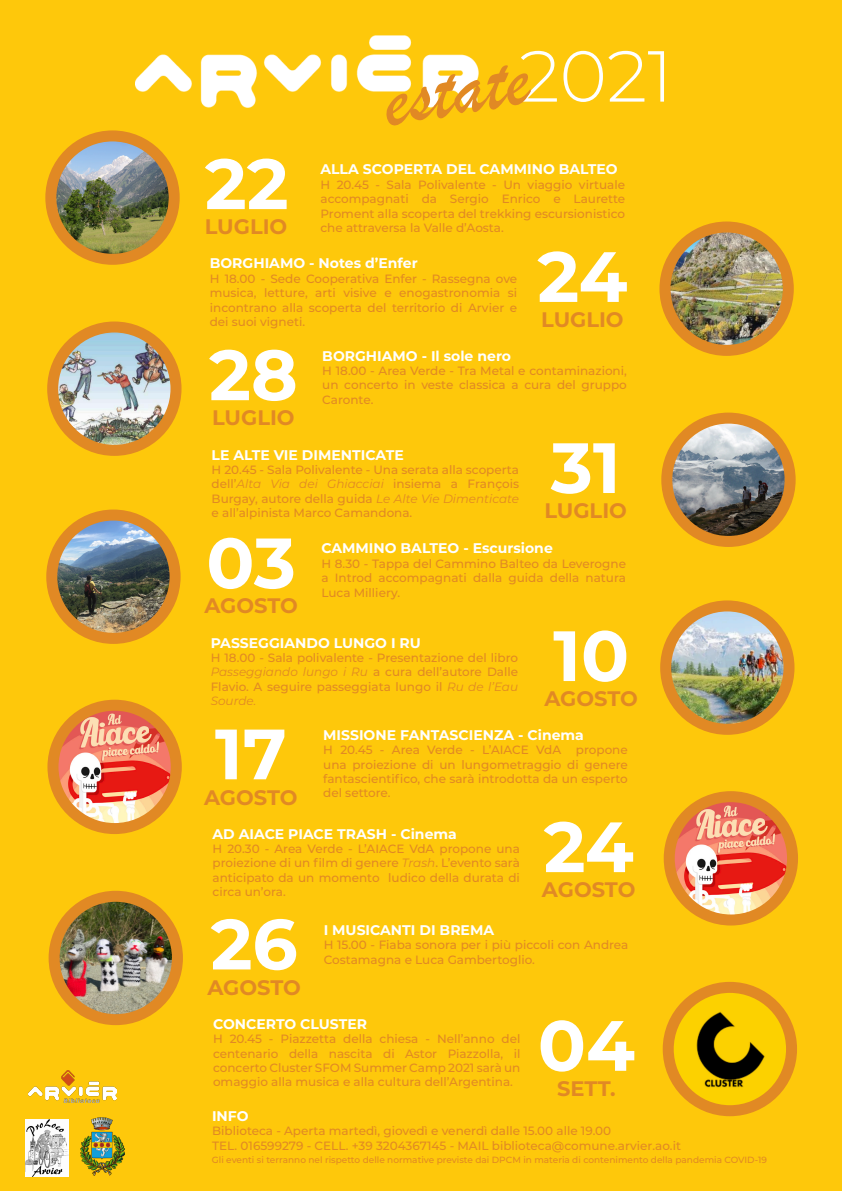
<style>
.page{position:relative;width:842px;height:1191px;background:#fec80b}
.page>*{position:absolute;margin:0;border:0;box-sizing:border-box;transform-origin:0 0}
.t1{font:81px "Brush Script";color:#e18924}
.t2{font:300 72px "Montserrat";color:#fff}
.t3{font:700 71px "Montserrat";color:#fff}
.t4{font:700 21px "Montserrat";color:#e18924}
.t5{font:700 14px "Montserrat";color:#fff}
.t6{font:500 12px/14.4px "Montserrat";color:#e18924;text-align:justify}
.t7{font:500 9px "Montserrat";color:#e18924}
.s1{font-weight:400;font-style:italic}
</style>
<div class="page">
<img style="left:51px;top:136px;width:123px;height:123px;border-radius:61px">
<div style="left:45px;top:130px;width:135px;height:135px;border:11px solid #e18924;border-radius:50%"></div>
<img style="left:671px;top:800px;width:121px;height:120px">
<div style="left:664px;top:791px;width:134px;height:134px;border:11px solid #e18924;border-radius:50%"></div>
<img style="left:665px;top:227px;width:123px;height:123px;border-radius:62px">
<div style="left:659px;top:221px;width:135px;height:135px;border:11px solid #e18924;border-radius:50%"></div>
<img style="left:135px;top:36px;width:343px;height:71px">
<img style="left:55px;top:330px;width:121px;height:120px">
<div style="left:47px;top:321px;width:134px;height:135px;border:11px solid #e18924;border-radius:50%"></div>
<img style="left:667px;top:424px;width:123px;height:115px">
<div style="left:661px;top:412px;width:135px;height:135px;border:11px solid #e18924;border-radius:50%"></div>
<img style="left:52px;top:515px;width:123px;height:123px;border-radius:62px">
<div style="left:46px;top:509px;width:135px;height:135px;border:11px solid #e18924;border-radius:50%"></div>
<img style="left:54px;top:902px;width:120px;height:117px">
<div style="left:49px;top:890px;width:134px;height:135px;border:11px solid #e18924;border-radius:50%"></div>
<img style="left:668px;top:987px;width:123px;height:123px;border-radius:62px">
<div style="left:663px;top:982px;width:134px;height:134px;border:11px solid #e18924;border-radius:50%"></div>
<img style="left:59px;top:711px;width:117px;height:117px">
<div style="left:47px;top:699px;width:135px;height:135px;border:11px solid #e18924;border-radius:50%"></div>
<img style="left:666px;top:606px;width:123px;height:123px;border-radius:62px">
<div style="left:660px;top:600px;width:134px;height:135px;border:11px solid #e18924;border-radius:50%"></div>
<img style="left:81px;top:1118px;width:43px;height:57px">
<img style="left:29px;top:1070px;width:87px;height:32px">
<img style="left:25px;top:1119px;width:44px;height:57px">
<p class="t2" style="left:519px;top:27px;width:155px">2021</p>
<p class="t1" style="left:374px;top:49px;width:147px;rotate:-10deg">estate</p>
<p class="t3" style="left:205px;top:133px;width:85px">22</p>
<p class="t4" style="left:205px;top:212px;width:84px">LUGLIO</p>
<p class="t5" style="left:320px;top:159px;width:299px">ALLA SCOPERTA DEL CAMMINO BALTEO</p>
<p class="t6" style="left:320px;top:177px;width:306px">H 20.45 - Sala Polivalente - Un viaggio virtuale accompagnati da Sergio Enrico e Laurette Proment alla scoperta del trekking escursionistico che attraversa la Valle d’Aosta.</p>
<p class="t5" style="left:210px;top:253px;width:209px">BORGHIAMO - Notes d’Enfer</p>
<p class="t6" style="left:210px;top:271px;width:309px">H 18.00 - Sede Cooperativa Enfer - Rassegna ove musica, letture, arti visive e enogastronomia si incontrano alla scoperta del territorio di Arvier e dei suoi vigneti.</p>
<p class="t3" style="left:209px;top:324px;width:90px">28</p>
<p class="t4" style="left:212px;top:403px;width:84px">LUGLIO</p>
<p class="t3" style="left:551px;top:416px;width:71px">31</p>
<p class="t4" style="left:544px;top:495px;width:84px">LUGLIO</p>
<p class="t3" style="left:537px;top:225px;width:92px">24</p>
<p class="t4" style="left:541px;top:304px;width:84px">LUGLIO</p>
<p class="t5" style="left:322px;top:345px;width:190px">BORGHIAMO - Il sole nero</p>
<p class="t6" style="left:322px;top:363px;width:306px">H 18.00 - Area Verde - Tra Metal e contaminazioni, un concerto in veste classica a cura del gruppo Caronte.</p>
<p class="t5" style="left:212px;top:444px;width:194px">LE ALTE VIE DIMENTICATE</p>
<p class="t6" style="left:212px;top:462px;width:309px">H 20.45 - Sala Polivalente - Una serata alla scoperta dell’<span class="s1">Alta Via dei Ghiacciai</span> insiema a François Burgay, autore della guida <span class="s1">Le Alte Vie Dimenticate </span>e all’alpinista Marco Camandona.</p>
<p class="t3" style="left:206px;top:512px;width:91px">03</p>
<p class="t4" style="left:204px;top:591px;width:95px">AGOSTO</p>
<p class="t5" style="left:321px;top:538px;width:233px">CAMMINO BALTEO - Escursione</p>
<p class="t6" style="left:321px;top:556px;width:306px">H 8.30 - Tappa del Cammino Balteo da Leverogne a Introd accompagnati dalla guida della natura Luca Milliery.</p>
<p class="t5" style="left:211px;top:632px;width:212px">PASSEGGIANDO LUNGO I RU</p>
<p class="t6" style="left:211px;top:650px;width:309px">H 18.00 - Sala polivalente - Presentazione del libro <span class="s1">Passeggiando lungo i Ru</span> a cura dell’autore Dalle Flavio. A seguire passeggiata lungo il <span class="s1">Ru de l’Eau Sourde.</span></p>
<p class="t3" style="left:215px;top:703px;width:73px">17</p>
<p class="t4" style="left:204px;top:782px;width:95px">AGOSTO</p>
<p class="t3" style="left:544px;top:795px;width:92px">24</p>
<p class="t4" style="left:542px;top:874px;width:95px">AGOSTO</p>
<p class="t3" style="left:553px;top:604px;width:78px">10</p>
<p class="t4" style="left:544px;top:683px;width:95px">AGOSTO</p>
<p class="t5" style="left:323px;top:724px;width:262px">MISSIONE FANTASCIENZA - Cinema</p>
<p class="t6" style="left:323px;top:742px;width:306px">H 20.45 - Area Verde - L’AIACE VdA propone una proiezione di un lungometraggio di genere fantascientifico, che sarà introdotta da un esperto del settore.</p>
<p class="t5" style="left:213px;top:823px;width:246px">AD AIACE PIACE TRASH - Cinema</p>
<p class="t6" style="left:213px;top:841px;width:309px">H 20.30 - Area Verde - L’AIACE VdA propone una proiezione di un film di genere <span class="s1">Trash</span>. L’evento sarà anticipato da un momento ludico della durata di circa un’ora.</p>
<p class="t3" style="left:211px;top:893px;width:88px">26</p>
<p class="t4" style="left:207px;top:972px;width:95px">AGOSTO</p>
<p class="t3" style="left:538px;top:994px;width:99px">04</p>
<p class="t4" style="left:557px;top:1073px;width:60px">SETT.</p>
<p class="t5" style="left:324px;top:919px;width:172px">I MUSICANTI DI BREMA</p>
<p class="t6" style="left:324px;top:937px;width:306px">H 15.00 - Fiaba sonora per i più piccoli con Andrea<br>Costamagna e Luca Gambertoglio.</p>
<p class="t5" style="left:213px;top:1013px;width:156px">CONCERTO CLUSTER</p>
<p class="t6" style="left:213px;top:1031px;width:309px">H 20.45 - Piazzetta della chiesa - Nell’anno del centenario della nascita di Astor Piazzolla, il concerto Cluster SFOM Summer Camp 2021 sarà un omaggio alla musica e alla cultura dell’Argentina.</p>
<p class="t5" style="left:212px;top:1105px;width:38px">INFO</p>
<p class="t6" style="left:212px;top:1123px;width:401px">Biblioteca - Aperta martedì, giovedì e venerdì dalle 15.00 alle 19.00</p>
<p class="t6" style="left:212px;top:1137px;width:470px">TEL. 016599279 - CELL. +39 3204367145 - MAIL biblioteca@comune.arvier.ao.it</p>
<p class="t7" style="left:212px;top:1153px;width:556px">Gli eventi si terranno nel rispetto delle normative previste dai DPCM in materia di contenimento della pandemia COVID-19</p>
</div>
